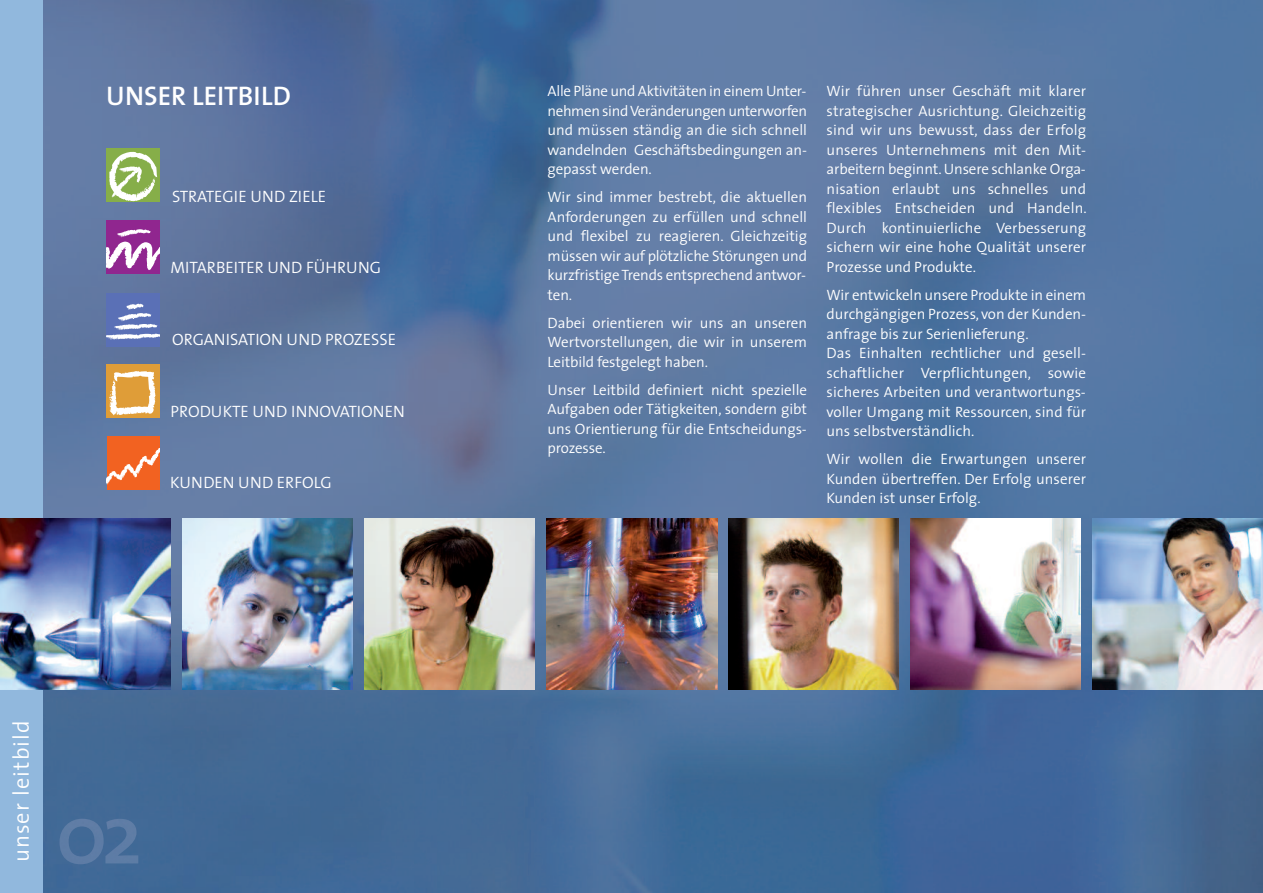
<style>
.page{position:relative;width:1263px;height:893px;background:#fff}
.page>*{position:absolute;margin:0;border:0;box-sizing:border-box;transform-origin:0 0}
.t1{font:600 27px "The Sans";color:#fff}
.t2{font:300 22.5px "The Sans";letter-spacing:.05em;color:#fff}
.t3{font:300 16.5px "The Sans";color:#fff}
.t4{font:300 15px/19.5px "The Sans";color:#fff;text-align:justify}
</style>
<div class="page">
<img style="left:43px;top:0;width:1220px;height:893px">
<div style="left:0;top:0;width:43px;height:893px;background:#91b8dd"></div>
<img style="left:60px;top:819px;width:78px;height:45px">
<div style="left:107px;top:149px;width:53px;height:53px;background:#86ae49"></div>
<svg style="left:109px;top:151px;width:49px;height:51px"></svg>
<div style="left:106px;top:221px;width:54px;height:53px;background:#90268f"></div>
<svg style="left:106px;top:229px;width:54px;height:41px"></svg>
<div style="left:107px;top:293px;width:53px;height:53px;background:#5a70b6"></div>
<svg style="left:106px;top:303px;width:54px;height:39px"></svg>
<div style="left:107px;top:364px;width:53px;height:54px;background:#df9d38"></div>
<svg style="left:106px;top:370px;width:50px;height:48px"></svg>
<div style="left:107px;top:436px;width:53px;height:54px;background:#f26221"></div>
<svg style="left:106px;top:447px;width:54px;height:38px"></svg>
<img style="left:0;top:519px;width:171px;height:170px">
<img style="left:182px;top:519px;width:171px;height:170px">
<img style="left:364px;top:519px;width:171px;height:170px">
<img style="left:546px;top:519px;width:171px;height:170px">
<img style="left:728px;top:519px;width:171px;height:170px">
<img style="left:910px;top:519px;width:171px;height:170px">
<img style="left:1092px;top:519px;width:171px;height:170px">
<h1 class="t1" style="left:106px;top:86px;width:186px">UNSER LEITBILD</h1>
<p class="t3" style="left:172px;top:190px;width:156px">STRATEGIE UND ZIELE</p>
<p class="t3" style="left:171px;top:262px;width:212px">MITARBEITER UND FÜHRUNG</p>
<p class="t3" style="left:172px;top:333px;width:225px">ORGANISATION UND PROZESSE</p>
<p class="t3" style="left:171px;top:406px;width:236px">PRODUKTE UND INNOVATIONEN</p>
<p class="t3" style="left:170px;top:477px;width:163px">KUNDEN UND ERFOLG</p>
<h2 class="t2" style="left:14px;top:862px;width:144px;rotate:-90deg">unser leitbild</h2>
<p class="t4" style="left:547px;top:83px;width:261px">Alle Pläne und Aktivitäten in einem Unter&shy;nehmen sindVeränderungen unterworfen und müssen ständig an die sich schnell wandelnden Geschäftsbedingungen an&shy;gepasst werden.</p>
<p class="t4" style="left:547px;top:189px;width:261px">Wir sind immer bestrebt, die aktuellen Anforderungen zu erfüllen und schnell und flexibel zu reagieren. Gleichzeitig müssen wir auf plötzliche Störungen und kurzfristigeTrends entsprechend antwor&shy;ten.</p>
<p class="t4" style="left:547px;top:315px;width:261px">Dabei orientieren wir uns an unseren Wertvorstellungen, die wir in unserem Leitbild festgelegt haben.</p>
<p class="t4" style="left:547px;top:382px;width:261px">Unser Leitbild definiert nicht spezielle Aufgaben oder Tätigkeiten, sondern gibt uns Orientierung für die Entscheidungs&shy;prozesse.</p>
<p class="t4" style="left:826px;top:83px;width:262px">Wir führen unser Geschäft mit klarer strategischer Ausrichtung. Gleichzeitig sind wir uns bewusst, dass der Erfolg unseres Unternehmens mit den Mit&shy;arbeitern beginnt.Unsere schlanke Orga&shy;nisation erlaubt uns schnelles und flexibles Entscheiden und Handeln.<br>Durch kontinuierliche Verbesserung sichern wir eine hohe Qualität unserer Prozesse und Produkte.</p>
<p class="t4" style="left:826px;top:287px;width:261px;text-align:left">Wir entwickeln unsere Produkte in einem durchgängigen Prozess, von der Kunden&shy;anfrage bis zur Serienlieferung.<br>Das Einhalten rechtlicher und gesell&shy;schaftlicher Verpflichtungen, sowie sicheres Arbeiten und verantwortungs&shy;voller Umgang mit Ressourcen, sind für uns selbstverständlich.</p>
<p class="t4" style="left:827px;top:451px;width:261px">Wir wollen die Erwartungen unserer Kunden übertreffen. Der Erfolg unserer Kunden ist unser Erfolg.</p>
</div>
